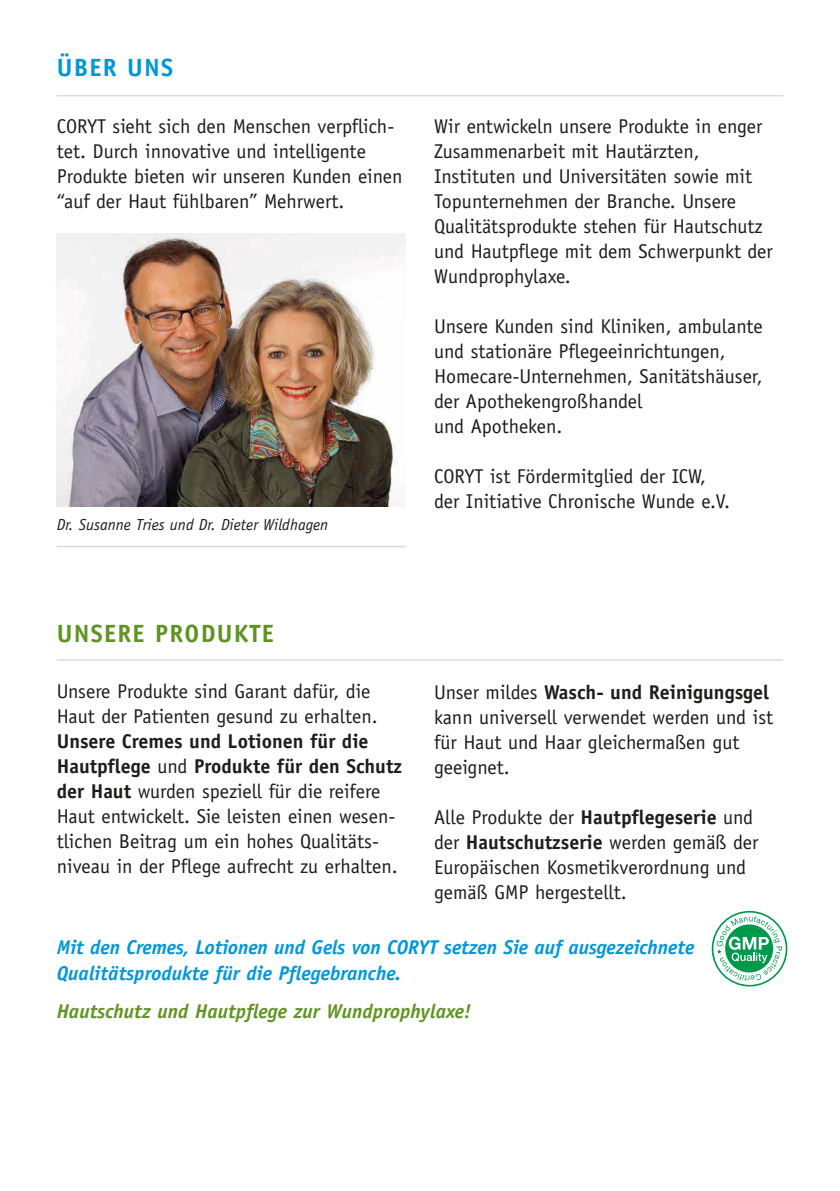
<style>
.page{position:relative;width:840px;height:1191px;background:#fff}
.page>*{position:absolute;margin:0;border:0;box-sizing:border-box;transform-origin:0 0}
.t1{font:700 25px "Officina Sans";letter-spacing:.05em;color:#609422}
.t2{font:700 25px "Officina Sans";letter-spacing:.05em;color:#0097d9}
.t3{font:20px/25px "Officina Sans";color:#1d1d1b}
.t4{font:italic 700 20px/26px "Officina Sans";letter-spacing:-.005em;color:#0097d9}
.t5{font:italic 700 20px "Officina Sans";color:#609422}
.t6{font:italic 16px "Officina Sans";color:#1d1d1b}
.s1{font-weight:700}
</style>
<div class="page">
<hr style="left:57px;top:95px;width:725px;height:1px;background:#dadada">
<hr style="left:57px;top:659px;width:725px;height:2px;background:#dadada">
<img style="left:57px;top:233px;width:348px;height:273px">
<hr style="left:57px;top:546px;width:348px;height:1px;background:#dadada">
<svg style="left:711px;top:911px;width:76px;height:75px"></svg>
<p class="t2" style="left:57px;top:52px;width:118px">ÜBER UNS</p>
<p class="t3" style="left:57px;top:113px;width:347px">CORYT sieht sich den Menschen verpflich&shy;tet. Durch innovative und intelligente Produkte bieten wir unseren Kunden einen “auf der Haut fühlbaren” Mehrwert.</p>
<p class="t3" style="left:434px;top:113px;width:340px">Wir entwickeln unsere Produkte in enger Zusammenarbeit mit Hautärzten, Instituten und Universitäten sowie mit Topunternehmen der Branche. Unsere Qualitätsprodukte stehen für Hautschutz und Hautpflege mit dem Schwerpunkt der Wundprophylaxe.</p>
<p class="t3" style="left:434px;top:313px;width:330px">Unsere Kunden sind Kliniken, ambulante und stationäre Pflegeeinrichtungen,<br>Homecare-Unternehmen, Sanitätshäuser, der Apothekengroßhandel<br>und Apotheken.</p>
<p class="t3" style="left:434px;top:463px;width:297px">CORYT ist Fördermitglied der ICW, der Initiative Chronische Wunde e.V.</p>
<p class="t6" style="left:57px;top:515px;width:273px">Dr. Susanne Tries und Dr. Dieter Wildhagen</p>
<p class="t1" style="left:57px;top:618px;width:218px">UNSERE PRODUKTE</p>
<p class="t3" style="left:57px;top:679px;width:322px">Unsere Produkte sind Garant dafür, die<br>Haut der Patienten gesund zu erhalten.</p>
<p class="t3" style="left:57px;top:729px;width:346px"><span class="s1">Unsere Cremes und Lotionen für die Hautpflege</span> und <span class="s1">Produkte für den Schutz der Haut</span> wurden speziell für die reifere Haut entwickelt. Sie leisten einen wesen&shy;tlichen Beitrag um ein hohes Qualitäts&shy;niveau in der Pflege aufrecht zu erhalten.</p>
<p class="t3" style="left:434px;top:680px;width:340px">Unser mildes <span class="s1">Wasch- und Reinigungsgel </span>kann universell verwendet werden und ist für Haut und Haar gleichermaßen gut geeignet.</p>
<p class="t3" style="left:434px;top:805px;width:325px">Alle Produkte der <span class="s1">Hautpflegeserie</span> und der <span class="s1">Hautschutzserie</span> werden gemäß der Europäischen Kosmetikverordnung und gemäß GMP hergestellt.</p>
<p class="t4" style="left:57px;top:934px;width:638px">Mit den Cremes, Lotionen und Gels von CORYT setzen Sie auf ausgezeichnete<br>Qualitätsprodukte für die Pflegebranche.</p>
<p class="t5" style="left:57px;top:999px;width:416px">Hautschutz und Hautpflege zur Wundprophylaxe!</p>
</div>
